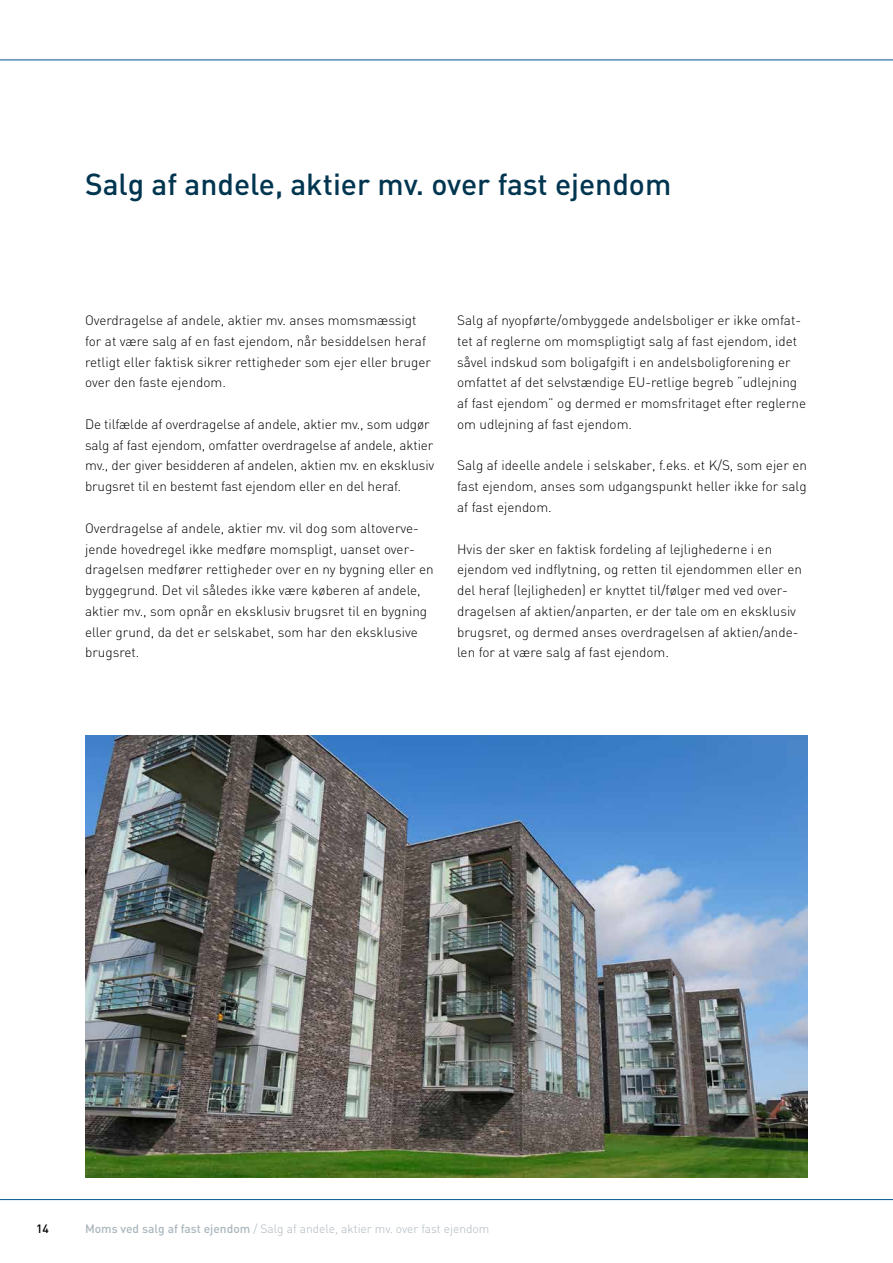
<style>
.page{position:relative;width:893px;height:1263px;background:#fff}
.page>*{position:absolute;margin:0;border:0;box-sizing:border-box;transform-origin:0 0}
.t1{font:500 30px "DIN";color:#003550}
.t2{font:300 13.5px/20.9px "DIN";color:#000}
.t3{font:300 12px "DIN";color:#abb7bd}
.t4{font:500 12px "DIN";color:#000}
.s1{font-weight:500}
</style>
<div class="page">
<img style="left:85px;top:736px;width:723px;height:442px">
<hr style="left:0;top:60px;width:893px;height:1px;background:#00548f">
<hr style="left:0;top:1199px;width:893px;height:1px;background:#00548f">
<h1 class="t1" style="left:85px;top:165px;width:588px">Salg af andele, aktier mv. over fast ejendom</h1>
<p class="t2" style="left:85px;top:310px;width:347px">Overdragelse af andele, aktier mv. anses momsmæssigt for at være salg af en fast ejendom, når besiddelsen heraf retligt eller faktisk sikrer rettigheder som ejer eller bruger over den faste ejendom.</p>
<p class="t2" style="left:85px;top:413px;width:351px">De tilfælde af overdragelse af andele, aktier mv., som udgør salg af fast ejendom, omfatter overdragelse af andele, aktier mv. , der giver besidderen af andelen, aktien mv. en eksklusiv brugsret til en bestemt fast ejendom eller en del heraf.</p>
<p class="t2" style="left:85px;top:517px;width:350px">Overdragelse af andele, aktier mv. vil dog som altoverve&shy;jende hovedregel ikke medføre momspligt, uanset over&shy;dragelsen medfører rettigheder over en ny bygning eller en byggegrund. Det vil således ikke være køberen af andele, aktier mv. , som opnår en eksklusiv brugsret til en bygning eller grund, da det er selskabet, som har den eksklusive brugsret.</p>
<p class="t2" style="left:457px;top:310px;width:351px">Salg af nyopførte/ombyggede andelsboliger er ikke omfat&shy;tet af reglerne om momspligtigt salg af fast ejendom, idet såvel indskud som boligafgift i en andelsboligforening er omfattet af det selvstændige EU-retlige begreb “udlejning af fast ejendom” og dermed er momsfritaget efter reglerne om udlejning af fast ejendom.</p>
<p class="t2" style="left:457px;top:455px;width:351px;text-align:justify">Salg af ideelle andele i selskaber, f.eks. et K/S, som ejer en fast ejendom, anses som udgangspunkt heller ikke for salg af fast ejendom.</p>
<p class="t2" style="left:457px;top:538px;width:346px">Hvis der sker en faktisk fordeling af lejlighederne i en ejendom ved indflytning, og retten til ejendommen eller en del heraf (lejligheden) er knyttet til/følger med ved over&shy;dragelsen af aktien/anparten, er der tale om en eksklusiv brugsret, og dermed anses overdragelsen af aktien/ande&shy;len for at være salg af fast ejendom.</p>
<p class="t4" style="left:36px;top:1220px;width:14px">14</p>
<p class="t3" style="left:85px;top:1221px;width:406px"><span class="s1">Moms ved salg af fast ejendom</span> / Salg af andele, aktier mv. over fast ejendom</p>
</div>
